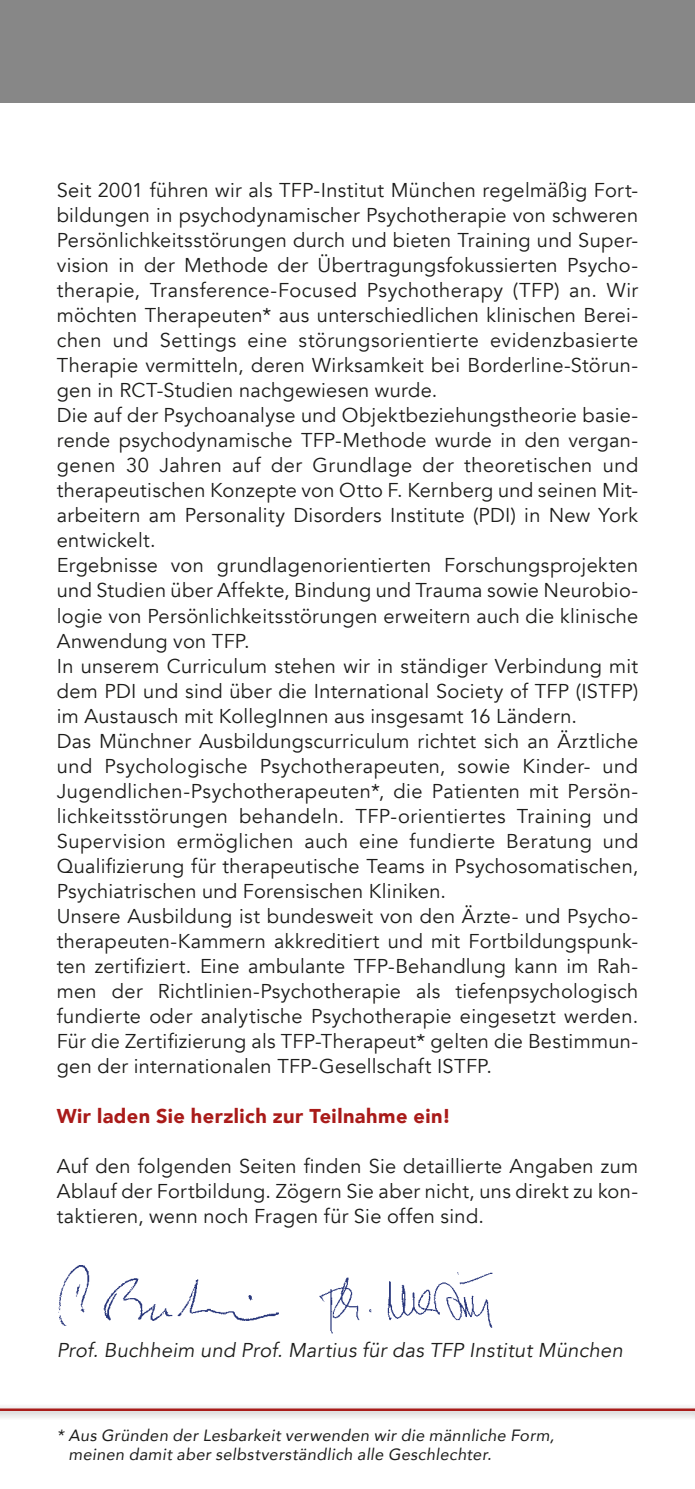
<style>
.page{position:relative;width:695px;height:1489px;background:#fff}
.page>*{position:absolute;margin:0;border:0;box-sizing:border-box;transform-origin:0 0}
.t1{font:20px/25px "Avenir";letter-spacing:.015em;color:#1d1d1b}
.t2{font:italic 20px "Avenir";letter-spacing:.015em;color:#1d1d1b}
.t3{font:900 20px "Avenir";letter-spacing:.025em;color:#a91b19}
.t4{font:italic 16.25px/18.8px "Avenir";letter-spacing:.025em;color:#1d1d1b}
</style>
<div class="page">
<div style="left:0;top:1402px;width:694px;height:18px;background:#1d1d1b;opacity:.5"></div>
<hr style="left:0;top:1408px;width:694px;height:2px;background:#a91b19">
<hr style="left:690px;top:1402px;width:4px;height:18px;background:#1d1d1b;opacity:.5">
<div style="left:0;top:0;width:694px;height:103px;background:#878787"></div>
<img style="left:319px;top:1272px;width:174px;height:62px">
<img style="left:58px;top:1265px;width:221px;height:61px">
<p class="t1" style="left:57px;top:178px;width:583px">Seit 2001 führen wir als TFP-Institut München regelmäßig Fort&shy;bildungen in psychodynamischer Psychotherapie von schweren Persönlichkeitsstörungen durch und bieten Training und Super&shy;vision in der Methode der Übertragungsfokussierten Psycho&shy;therapie, Transference-Focused Psychotherapy (TFP) an. Wir möchten Therapeuten* aus unterschiedlichen klinischen Berei&shy;chen und Settings eine störungsorientierte evidenzbasierte Therapie vermitteln, deren Wirksamkeit bei Borderline-Störun&shy;gen in RCT-Studien nachgewiesen wurde.<br>Die auf der Psychoanalyse und Objektbeziehungstheorie basie&shy;rende psychodynamische TFP-Methode wurde in den vergan&shy;genen 30 Jahren auf der Grundlage der theoretischen und therapeutischen Konzepte von Otto F. Kernberg und seinen Mit&shy;arbeitern am Personality Disorders Institute (PDI) in New York entwickelt.<br>Ergebnisse von grundlagenorientierten Forschungsprojekten und Studien über Affekte, Bindung und Trauma sowie Neurobio&shy;logie von Persönlichkeitsstörungen erweitern auch die klinische Anwendung von TFP.<br>In unserem Curriculum stehen wir in ständiger Verbindung mit dem PDI und sind über die International Society of TFP (ISTFP) im Austausch mit KollegInnen aus insgesamt 16 Ländern.<br>Das Münchner Ausbildungscurriculum richtet sich an Ärztliche und Psychologische Psychotherapeuten, sowie Kinder- und Jugendlichen-Psychotherapeuten*, die Patienten mit Persön&shy;lichkeitsstörungen behandeln. TFP-orientiertes Training und Supervision ermöglichen auch eine fundierte Beratung und Qualifizierung für therapeutische Teams in Psychosomatischen, Psychiatrischen und Forensischen Kliniken.<br>Unsere Ausbildung ist bundesweit von den Ärzte- und Psycho&shy;therapeuten-Kammern akkreditiert und mit Fortbildungspunk&shy;ten zertifiziert. Eine ambulante TFP-Behandlung kann im Rah&shy;men der Richtlinien-Psychotherapie als tiefenpsychologisch fundierte oder analytische Psychotherapie eingesetzt werden.<br>Für die Zertifizierung als TFP-Therapeut* gelten die Bestimmun&shy;gen der internationalen TFP-Gesellschaft ISTFP.</p>
<p class="t3" style="left:57px;top:1098px;width:396px">Wir laden Sie herzlich zur Teilnahme ein!</p>
<p class="t1" style="left:57px;top:1153px;width:583px;text-align:justify">Auf den folgenden Seiten finden Sie detaillierte Angaben zum Ablauf der Fortbildung. Zögern Sie aber nicht, uns direkt zu kon&shy;taktieren, wenn noch Fragen für Sie offen sind.</p>
<p class="t2" style="left:57px;top:1338px;width:567px">Prof. Buchheim und Prof. Martius für das TFP Institut München</p>
<p class="t4" style="left:68px;top:1426px;width:487px;text-indent:-12px">* Aus Gründen der Lesbarkeit verwenden wir die männliche Form, meinen damit aber selbstverständlich alle Geschlechter.</p>
</div>
